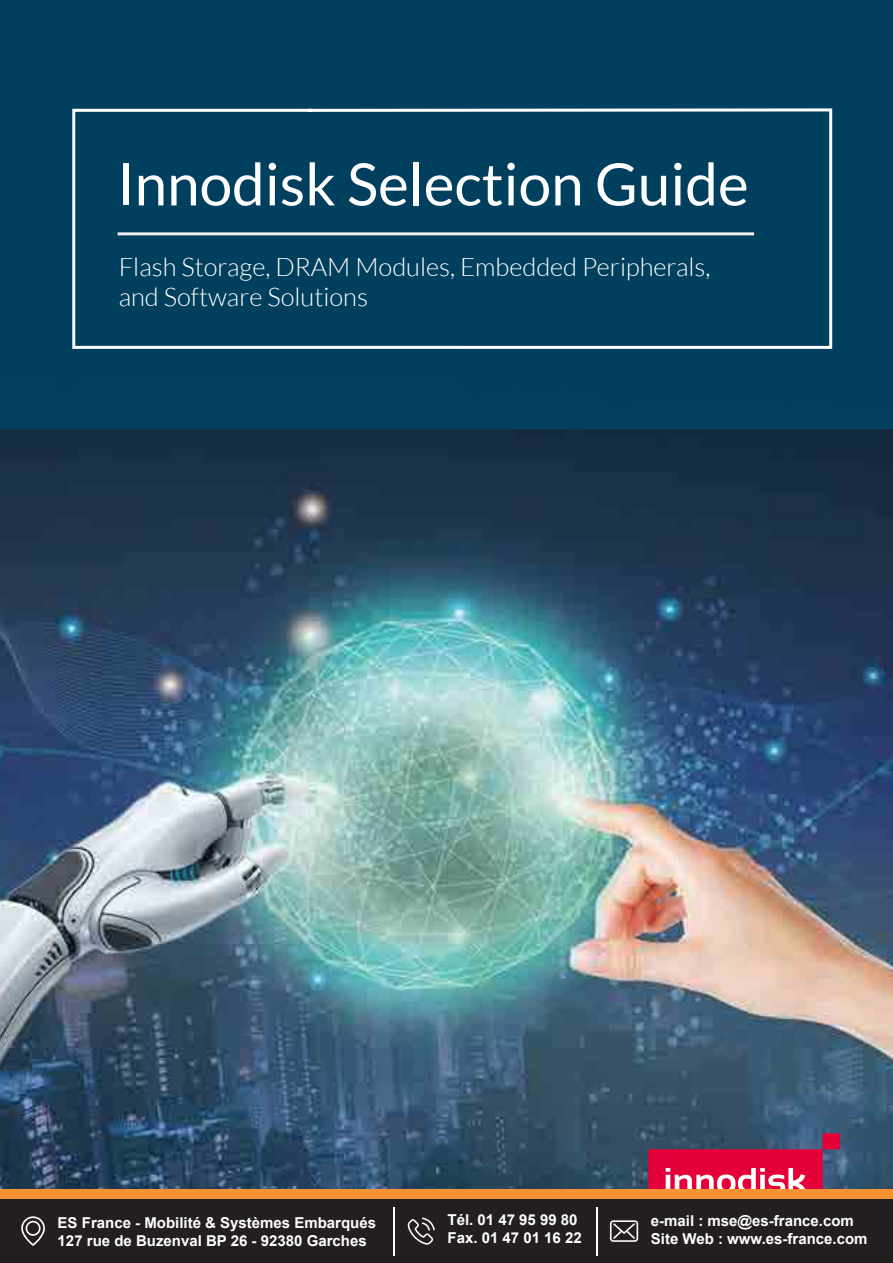
<style>
.page{position:relative;width:893px;height:1263px;background:#fff}
.page>*{position:absolute;margin:0;border:0;box-sizing:border-box;transform-origin:0 0}
.t1{font:58.5px "Lato";color:#fff}
.t2{font:300 25.5px/30.6px "Lato";color:#fff}
.t3{font:700 15px/18px "Arial";color:#fff}
</style>
<div class="page">
<img style="left:0;top:429px;width:893px;height:760px">
<div style="left:0;top:0;width:893px;height:429px;background:#004261"></div>
<svg style="left:72px;top:108px;width:761px;height:241px"></svg>
<svg style="left:648px;top:1133px;width:192px;height:56px;background:#af3760"></svg>
<hr style="left:118px;top:232px;width:636px;height:3px;background:#fff">
<div style="left:0;top:1199px;width:893px;height:64px;background:#231f20"></div>
<div style="left:0;top:1189px;width:893px;height:10px;background:#f79332"></div>
<svg style="left:21px;top:1216px;width:24px;height:30px"></svg>
<svg style="left:408px;top:1217px;width:27px;height:27px"></svg>
<svg style="left:610px;top:1220px;width:28px;height:22px"></svg>
<hr style="left:394px;top:1207px;width:1px;height:48px;background:#fff">
<hr style="left:596px;top:1207px;width:1px;height:48px;background:#fff">
<h1 class="t1" style="left:117px;top:152px;width:634px">Innodisk Selection Guide</h1>
<h2 class="t2" style="left:119px;top:251px;width:593px">Flash Storage, DRAM Modules, Embedded Peripherals, and Software Solutions</h2>
<p class="t3" style="left:58px;top:1214px;width:320px">ES France - Mobilité &amp; Systèmes Embarqués<br>127 rue de Buzenval BP 26 - 92380 Garches</p>
<p class="t3" style="left:447px;top:1211px;width:136px">Tél. 01 47 95 99 80<br>Fax. 01 47 01 16 22</p>
<p class="t3" style="left:651px;top:1212px;width:218px">e-mail : mse@es-france.com<br>Site Web : www.es-france.com</p>
</div>
